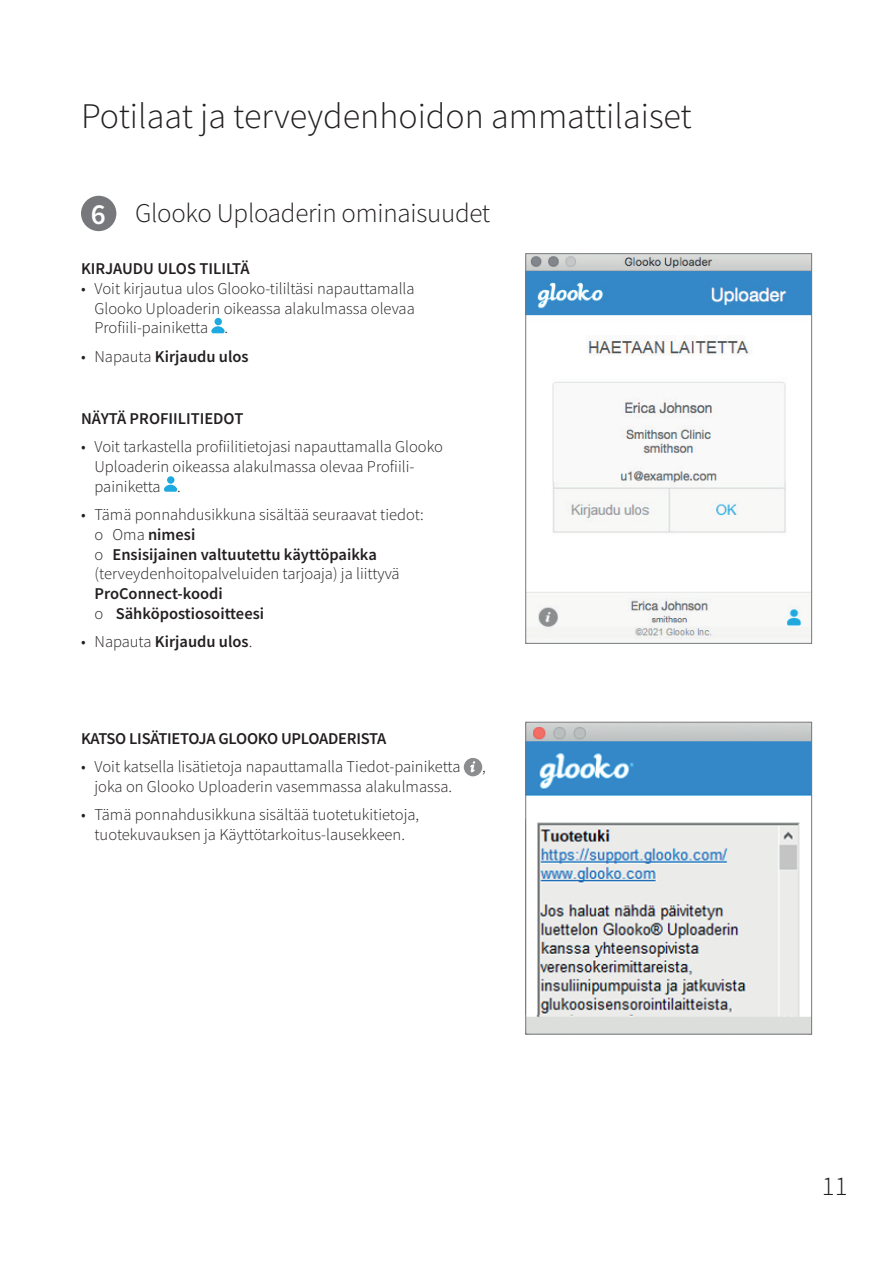
<style>
.page{position:relative;width:893px;height:1263px;background:#fff}
.page>*{position:absolute;margin:0;border:0;box-sizing:border-box;transform-origin:0 0}
.t1{font:300 36px "Source Sans Pro";color:#231f20}
.t2{font:300 27px "Source Sans Pro";letter-spacing:-.01em;color:#231f20}
.t3{font:300 16.5px/19.8px "Source Sans Pro";color:#231f20}
.t4{font:600 16.5px/19.8px "Source Sans Pro";color:#231f20}
.s1{font-weight:600;font-size:29.25px;color:#fff}
.s2{font-weight:300}
.s3{font-weight:600}
.s4{font-family:"Monotype Corsiva";font-weight:400;font-size:15.75px;color:#fff}
</style>
<div class="page">
<div style="left:81px;top:196px;width:35px;height:35px;background:#76787b;border-radius:50%"></div>
<svg style="left:211px;top:326px;width:14px;height:7px"></svg>
<div style="left:215px;top:318px;width:7px;height:7px;background:#1fa9e1;border-radius:50%"></div>
<svg style="left:164px;top:485px;width:14px;height:7px"></svg>
<div style="left:167px;top:476px;width:7px;height:8px;background:#1fa9e1;border-radius:50%"></div>
<div style="left:464px;top:758px;width:18px;height:18px;background:#8b8d8f;border-radius:50%"></div>
<img style="left:527px;top:724px;width:283px;height:308px">
<div style="left:525px;top:722px;width:287px;height:312px;border:1px solid #76787b"></div>
<img style="left:527px;top:255px;width:283px;height:387px">
<div style="left:525px;top:253px;width:287px;height:391px;border:1px solid #76787b"></div>
<div style="left:785px;top:294px;width:16px;height:16px;background:#3588c8"></div>
<h1 class="t1" style="left:81px;top:94px;width:612px">Potilaat ja terveydenhoidon ammattilaiset</h1>
<h2 class="t2" style="left:91px;top:196px;width:401px"><span class="s1">6</span> Glooko Uploaderin ominaisuudet</h2>
<p class="t4" style="left:81px;top:258px;width:170px">KIRJAUDU ULOS TILILTÄ</p>
<p class="t3" style="left:94px;top:278px;width:322px;text-align:justify;text-indent:-13px">• Voit kirjautua ulos Glooko-tililtäsi napauttamalla Glooko Uploaderin oikeassa alakulmassa olevaa Profiili-painiketta .</p>
<p class="t4" style="left:81px;top:346px;width:169px"><span class="s2">• Napauta</span> Kirjaudu ulos</p>
<p class="t4" style="left:81px;top:408px;width:164px">NÄYTÄ PROFIILITIEDOT</p>
<p class="t3" style="left:94px;top:437px;width:350px;text-indent:-13px">• Voit tarkastella profiilitietojasi napauttamalla Glooko<br>Uploaderin oikeassa alakulmassa olevaa Profiili&shy;painiketta .</p>
<p class="t3" style="left:94px;top:505px;width:331px;text-indent:-13px">• Tämä ponnahdusikkuna sisältää seuraavat tiedot: o Oma <span class="s3">nimesi<br></span>o <span class="s3">Ensisijainen valtuutettu käyttöpaikka </span>(terveydenhoitopalveluiden tarjoaja) ja liittyvä</p>
<p class="t4" style="left:94px;top:584px;width:171px">ProConnect-koodi<br><span class="s2">o</span> Sähköpostiosoitteesi</p>
<p class="t4" style="left:81px;top:632px;width:173px"><span class="s2">• Napauta</span> Kirjaudu ulos<span class="s2">.</span></p>
<p class="t4" style="left:81px;top:728px;width:307px">KATSO LISÄTIETOJA GLOOKO UPLOADERISTA</p>
<p class="t3" style="left:95px;top:757px;width:393px;text-indent:-14px">• Voit katsella lisätietoja napauttamalla Tiedot-painiketta <span class="s4">i</span> , joka on Glooko Uploaderin vasemmassa alakulmassa.</p>
<p class="t3" style="left:81px;top:805px;width:340px;text-align:center">• Tämä ponnahdusikkuna sisältää tuotetukitietoja, tuotekuvauksen ja Käyttötarkoitus-lausekkeen.</p>
<h2 class="t2" style="left:822px;top:1170px;width:27px">11</h2>
</div>
